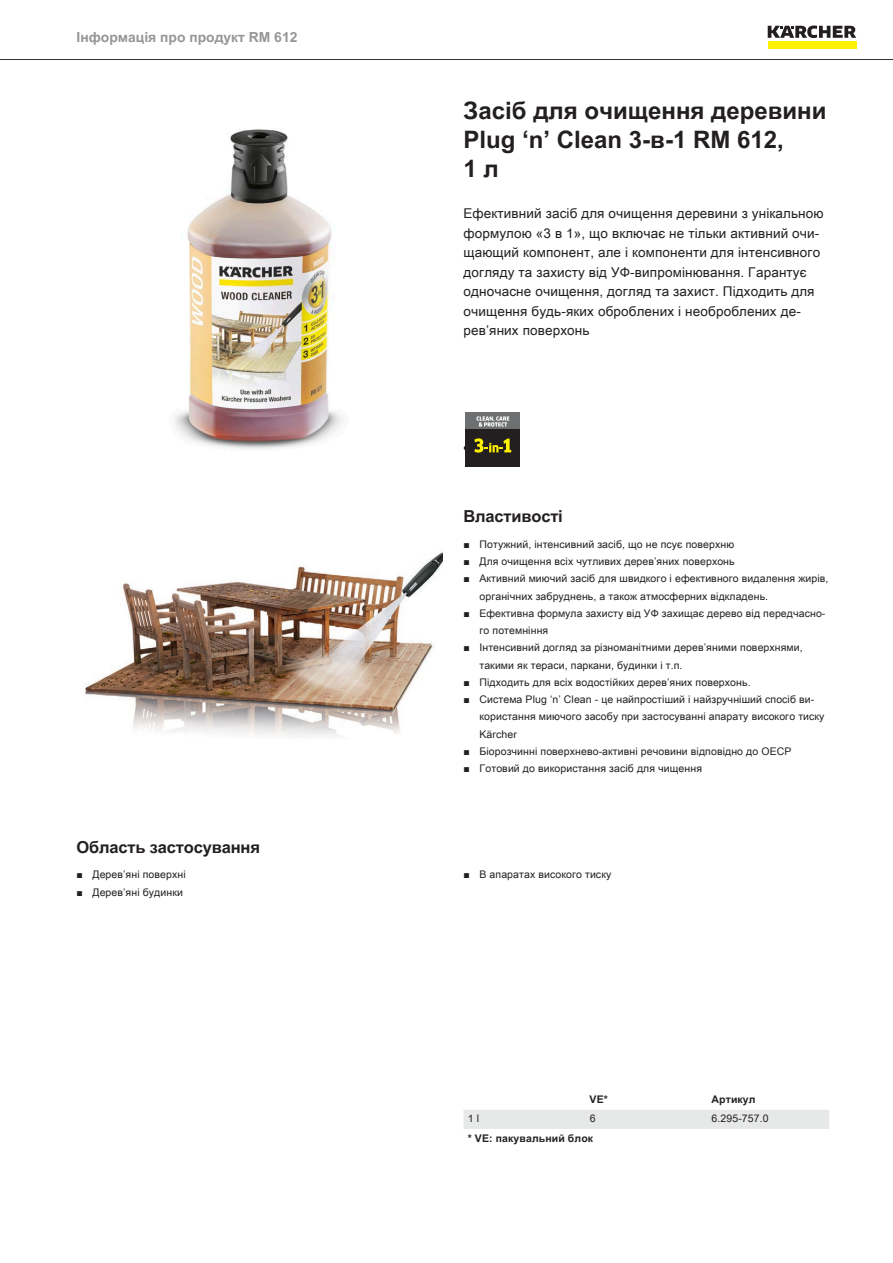
<style>
.page{position:relative;width:893px;height:1263px;background:#fff}
.page>*{position:absolute;margin:0;border:0;box-sizing:border-box;transform-origin:0 0}
.t1{font:700 24px/28.8px "Arial Unicode MS";color:#231f20}
.t2{font:700 16.5px "Arial Unicode MS";letter-spacing:-.01em;color:#231f20}
.t3{font:700 13.8px "Arial Unicode MS";color:#949698}
.t4{font:13.5px/19.5px "Arial Unicode MS";letter-spacing:.01em;color:#231f20}
.t5{font:10.5px/17.2px "Arial Unicode MS";letter-spacing:.01em;color:#231f20}
.t6{font:700 10.5px "Arial Unicode MS";letter-spacing:.01em;color:#231f20}
.s1{font-family:"Arial"}
</style>
<div class="page">
<hr style="left:0;top:59px;width:893px;height:1px;background:#231f20">
<div style="left:768px;top:42px;width:88px;height:7px;background:#fff200"></div>
<svg style="left:768px;top:26px;width:88px;height:12px"></svg>
<img style="left:173px;top:129px;width:171px;height:320px">
<div style="left:466px;top:412px;width:54px;height:17px;background:#6d6f71"></div>
<div style="left:466px;top:429px;width:54px;height:38px;background:#231f20"></div>
<svg style="left:463px;top:445px;width:3px;height:6px"></svg>
<svg style="left:476px;top:416px;width:33px;height:11px"></svg>
<svg style="left:474px;top:438px;width:37px;height:15px"></svg>
<img style="left:85px;top:552px;width:357px;height:184px">
<div style="left:463px;top:1110px;width:366px;height:19px;background:#e7e8e8"></div>
<h3 class="t3" style="left:77px;top:27px;width:222px">Інформація про продукт RM 612</h3>
<h2 class="t2" style="left:77px;top:835px;width:185px">Область застосування</h2>
<p class="t5" style="left:77px;top:866px;width:111px"><span class="s1">■</span> Дерев’яні поверхні</p>
<p class="t5" style="left:77px;top:883px;width:108px"><span class="s1">■</span> Дерев’яні будинки</p>
<h1 class="t1" style="left:463px;top:97px;width:365px">Засіб для очищення деревини<br>Plug ‘n’ Clean 3-в-1 RM 612,<br>1 л</h1>
<p class="t4" style="left:463px;top:203px;width:362px">Ефективний засіб для очищення деревини з унікальною формулою «3 в 1», що включає не тільки активний очи&shy;щающий компонент, але і компоненти для інтенсивного догляду та захисту від УФ-випромінювання. Гарантує одночасне очищення, догляд та захист. Підходить для очищення будь-яких оброблених і необроблених де&shy;рев’яних поверхонь</p>
<h2 class="t2" style="left:463px;top:504px;width:101px">Властивості</h2>
<p class="t5" style="left:463px;top:535px;width:272px"><span class="s1">■</span> Потужний, інтенсивний засіб, що не псує поверхню</p>
<p class="t5" style="left:463px;top:553px;width:273px"><span class="s1">■</span> Для очищення всіх чутливих дерев’яних поверхонь</p>
<p class="t5" style="left:479px;top:570px;width:351px;text-indent:-16px"><span class="s1">■</span> Активний миючий засіб для швидкого і ефективного видалення жирів, органічних забруднень, а також атмосферних відкладень.</p>
<p class="t5" style="left:479px;top:604px;width:347px;text-indent:-16px"><span class="s1">■</span> Ефективна формула захисту від УФ захищає дерево від передчасно&shy;го потемніння</p>
<p class="t5" style="left:479px;top:639px;width:325px;text-indent:-16px"><span class="s1">■</span> Інтенсивний догляд за різноманітними дерев’яними поверхнями, такими як тераси, паркани, будинки і т.п.</p>
<p class="t5" style="left:463px;top:673px;width:289px"><span class="s1">■</span> Підходить для всіх водостійких дерев’яних поверхонь.</p>
<p class="t5" style="left:479px;top:691px;width:347px;text-indent:-16px"><span class="s1">■</span> Система Plug ‘n’ Clean - це найпростіший і найзручніший спосіб ви&shy;користання миючого засобу при застосуванні апарату високого тиску<br>Kärcher</p>
<p class="t5" style="left:463px;top:742px;width:329px"><span class="s1">■</span> Біорозчинні поверхнево-активні речовини відповідно до ОЕСР</p>
<p class="t5" style="left:463px;top:760px;width:240px"><span class="s1">■</span> Готовий до використання засіб для чищення</p>
<p class="t5" style="left:463px;top:866px;width:149px"><span class="s1">■</span> В апаратах високого тиску</p>
<p class="t6" style="left:590px;top:1092px;width:20px">VE*</p>
<p class="t6" style="left:712px;top:1092px;width:45px">Артикул</p>
<p class="t5" style="left:468px;top:1110px;width:13px">1 l</p>
<p class="t5" style="left:590px;top:1110px;width:7px">6</p>
<p class="t5" style="left:712px;top:1110px;width:59px">6.295-757.0</p>
<p class="t6" style="left:468px;top:1130px;width:127px">* VE: пакувальний блок</p>
</div>
